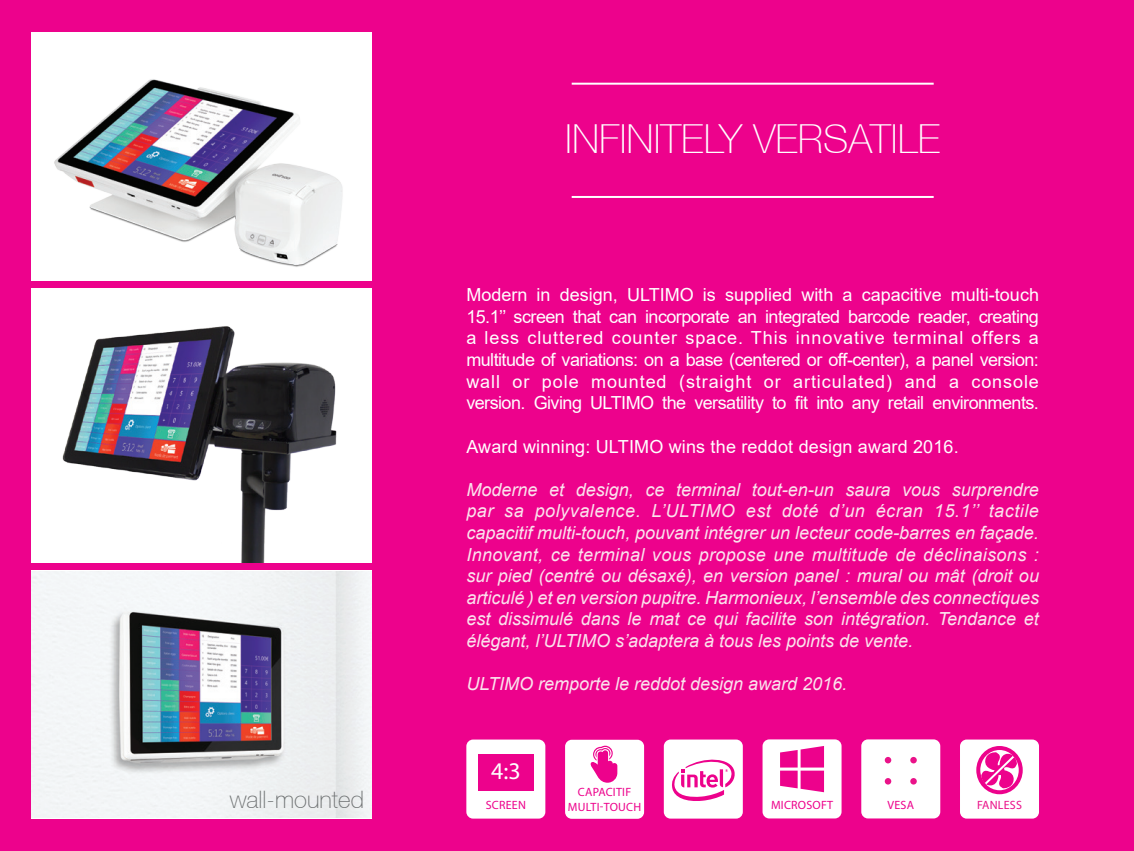
<style>
.page{position:relative;width:1134px;height:851px;background:#fff}
.page>*{position:absolute;margin:0;border:0;box-sizing:border-box;transform-origin:0 0}
.t1{font:100 40px "Helvetica 35";color:#fff}
.t2{font:100 24px "Helvetica 35";color:#6e7172}
.t3{font:24px "Myriad Pro";color:#fff}
.t4{font:italic 18px/21.6px "Arial";color:#fbe3ed;text-align:justify}
.t5{font:18px/21.6px "Arial";letter-spacing:-.03em;color:#fff;text-align:justify}
.t6{font:18px "Arial";letter-spacing:.01em;color:#fff}
.t7{font:12px/14.4px "Myriad Pro";letter-spacing:.02em;color:#ed028c;text-align:center}
.t8{font:12px "Myriad Pro";letter-spacing:.02em;color:#ea1289}
</style>
<div class="page">
<div style="left:0;top:0;width:1134px;height:850px;background:#ed028c"></div>
<img style="left:31px;top:571px;width:340px;height:246px">
<img style="left:31px;top:288px;width:340px;height:274px">
<div style="left:31px;top:32px;width:340px;height:248px;background:#fff"></div>
<img style="left:54px;top:79px;width:289px;height:188px">
<hr style="left:572px;top:83px;width:362px;height:2px;background:#fff">
<hr style="left:572px;top:196px;width:362px;height:2px;background:#fff">
<div style="left:664px;top:739px;width:79px;height:79px;background:#fff;border-radius:7px"></div>
<svg style="left:672px;top:759px;width:63px;height:42px"></svg>
<div style="left:762px;top:739px;width:79px;height:79px;background:#fff;border-radius:7px"></div>
<svg style="left:780px;top:746px;width:44px;height:46px"></svg>
<div style="left:466px;top:739px;width:79px;height:79px;background:#fff;border-radius:7px"></div>
<div style="left:478px;top:753px;width:56px;height:37px;background:#ed028c"></div>
<div style="left:960px;top:739px;width:79px;height:79px;background:#fff;border-radius:7px"></div>
<svg style="left:981px;top:751px;width:36px;height:37px"></svg>
<div style="left:976px;top:745px;width:47px;height:49px;border:4px solid #ed028c;border-radius:50%"></div>
<div style="left:861px;top:739px;width:79px;height:79px;background:#fff;border-radius:7px"></div>
<div style="left:885px;top:756px;width:6px;height:7px;background:#ea1289;border-radius:50%"></div>
<svg style="left:910px;top:756px;width:7px;height:7px"></svg>
<svg style="left:910px;top:777px;width:7px;height:7px"></svg>
<svg style="left:885px;top:777px;width:6px;height:7px"></svg>
<div style="left:565px;top:739px;width:79px;height:79px;background:#fff;border-radius:7px"></div>
<svg style="left:591px;top:745px;width:26px;height:37px"></svg>
<h2 class="t2" style="left:230px;top:785px;width:136px">wall-mounted</h2>
<h1 class="t1" style="left:565px;top:116px;width:376px">INFINITELY VERSATILE</h1>
<p class="t5" style="left:466px;top:284px;width:574px">Modern in design, ULTIMO is supplied with a capacitive multi-touch 15.1’’ screen that can incorporate an integrated barcode reader, creating a less cluttered counter space. This innovative terminal offers a multitude of variations: on a base (centered or off-center), a panel version: wall or pole mounted (straight or articulated) and a console version. Giving ULTIMO the versatility to fit into any retail environments.</p>
<p class="t6" style="left:466px;top:433px;width:494px">Award winning: ULTIMO wins the reddot design award 2016.</p>
<p class="t4" style="left:466px;top:479px;width:574px">Moderne et design, ce terminal tout-en-un saura vous surprendre par sa polyvalence. L’ULTIMO est doté d’un écran 15.1’’ tactile capacitif multi-touch, pouvant intégrer un lecteur code-barres en façade.<br>Innovant, ce terminal vous propose une multitude de déclinaisons : sur pied (centré ou désaxé), en version panel : mural ou mât (droit ou articulé ) et en version pupitre. Harmonieux, l’ensemble des connectiques est dissimulé dans le mat ce qui facilite son intégration. Tendance et élégant, l’ULTIMO s’adaptera à tous les points de vente.</p>
<p class="t4" style="left:466px;top:673px;width:382px">ULTIMO remporte le reddot design award 2016.</p>
<h2 class="t3" style="left:491px;top:755px;width:31px">4:3</h2>
<p class="t7" style="left:568px;top:784px;width:75px">CAPACITIF<br>MULTI-TOUCH</p>
<p class="t7" style="left:486px;top:797px;width:42px">SCREEN</p>
<p class="t7" style="left:771px;top:797px;width:64px">MICROSOFT</p>
<p class="t7" style="left:887px;top:797px;width:28px">VESA</p>
<p class="t8" style="left:977px;top:797px;width:46px">FANLESS</p>
</div>
